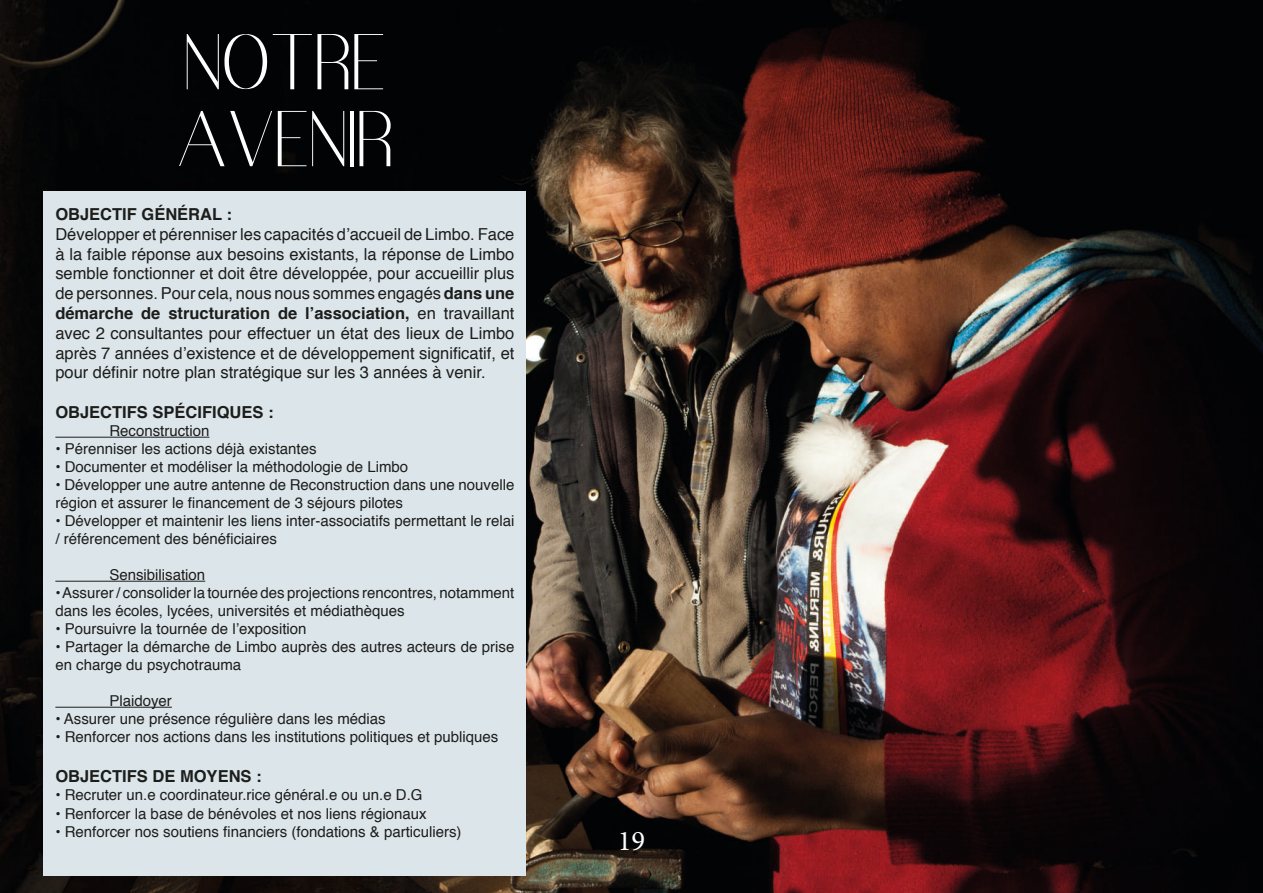
<style>
.page{position:relative;width:1263px;height:893px;background:#fff}
.page>*{position:absolute;margin:0;border:0;box-sizing:border-box;transform-origin:0 0}
.t1{font:78.6px/76.9px "Nesans";color:#fff}
.t2{font:28.5px "Minion Pro";color:#fff}
.t3{font:16.5px/19.8px "Helvetica";color:#1d1d1b;text-align:justify}
.t4{font:700 16.5px "Helvetica";color:#1d1d1b}
.t5{font:15px/18px "Helvetica";color:#1d1d1b}
.s1{font-weight:700}
</style>
<div class="page">
<img style="left:0;top:0;width:1263px;height:893px">
<div style="left:44px;top:191px;width:482px;height:685px;background:#dce6ea"></div>
<hr style="left:55px;top:437px;width:154px;height:1px;background:#1d1d1b">
<hr style="left:55px;top:581px;width:150px;height:1px;background:#1d1d1b">
<hr style="left:55px;top:707px;width:117px;height:1px;background:#1d1d1b">
<h1 class="t1" style="left:176px;top:30px;width:219px">NOTRE<br>AVENIR</h1>
<p class="t4" style="left:55px;top:201px;width:178px">OBJECTIF GÉNÉRAL :</p>
<p class="t3" style="left:55px;top:225px;width:461px">Développer et pérenniser les capacités d’accueil de Limbo. Face à la faible réponse aux besoins existants, la réponse de Limbo semble fonctionner et doit être développée, pour accueillir plus de personnes. Pour cela, nous nous sommes engagés <span class="s1">dans une démarche de structuration de l’association,</span> en travaillant avec 2 consultantes pour effectuer un état des lieux de Limbo après 7 années d’existence et de développement significatif, et pour définir notre plan stratégique sur les 3 années à venir.</p>
<p class="t4" style="left:55px;top:399px;width:220px">OBJECTIFS SPÉCIFIQUES :</p>
<p class="t5" style="left:109px;top:422px;width:102px">Reconstruction</p>
<p class="t5" style="left:55px;top:440px;width:263px">• Pérenniser les actions déjà existantes</p>
<p class="t5" style="left:55px;top:458px;width:354px">• Documenter et modéliser la méthodologie de Limbo</p>
<p class="t5" style="left:55px;top:476px;width:461px">• Développer une autre antenne de Reconstruction dans une nouvelle région et assurer le financement de 3 séjours pilotes</p>
<p class="t5" style="left:55px;top:512px;width:461px">• Développer et maintenir les liens inter-associatifs permettant le relai / référencement des bénéficiaires</p>
<p class="t5" style="left:109px;top:566px;width:97px">Sensibilisation</p>
<p class="t5" style="left:55px;top:584px;width:461px">• Assurer / consolider la tournée des projections rencontres, notamment dans les écoles, lycées, universités et médiathèques</p>
<p class="t5" style="left:55px;top:620px;width:253px">• Poursuivre la tournée de l’exposition</p>
<p class="t5" style="left:55px;top:638px;width:461px">• Partager la démarche de Limbo auprès des autres acteurs de prise en charge du psychotrauma</p>
<p class="t5" style="left:109px;top:692px;width:64px">Plaidoyer</p>
<p class="t5" style="left:55px;top:710px;width:332px">• Assurer une présence régulière dans les médias</p>
<p class="t5" style="left:55px;top:728px;width:444px">• Renforcer nos actions dans les institutions politiques et publiques</p>
<p class="t4" style="left:55px;top:762px;width:208px">OBJECTIFS DE MOYENS :</p>
<p class="t5" style="left:55px;top:786px;width:369px">• Recruter un.e coordinateur.rice général.e ou un.e D.G</p>
<p class="t5" style="left:55px;top:806px;width:373px">• Renforcer la base de bénévoles et nos liens régionaux</p>
<p class="t5" style="left:55px;top:824px;width:408px">• Renforcer nos soutiens financiers (fondations &amp; particuliers)</p>
<h2 class="t2" style="left:618px;top:822px;width:29px">19</h2>
</div>
